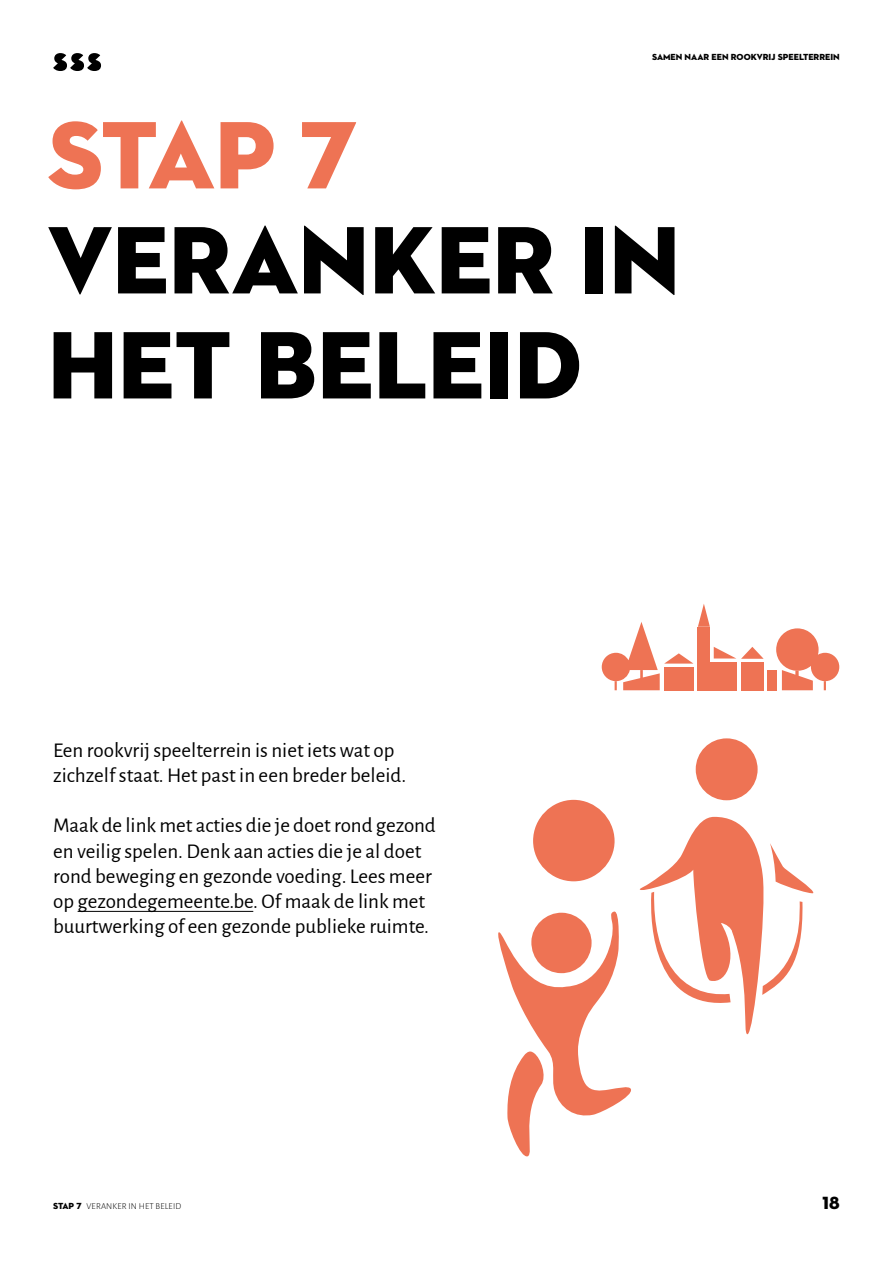
<style>
.page{position:relative;width:893px;height:1263px;background:#fff}
.page>*{position:absolute;margin:0;border:0;box-sizing:border-box;transform-origin:0 0}
.t1{font:97.5px/105px "Neutraface 2 Display Titling";color:#000}
.t2{font:97.5px "Neutraface 2 Display Titling";color:#ee7354}
.t3{font:21px/25.2px "Alegreya Sans";color:#000}
.t4{font:18px "Neutraface 2 Display Titling";color:#000}
.t5{font:9px "Neutraface 2 Display Titling";color:#000}
.t6{font:300 9px "Alegreya Sans";letter-spacing:.02em;color:#000}
.s1{font-family:"Neutraface 2 Display Titling";font-weight:400}
</style>
<div class="page">
<hr style="left:78px;top:911px;width:175px;height:1px;background:#000">
<svg style="left:53px;top:53px;width:48px;height:18px"></svg>
<div style="left:533px;top:800px;width:82px;height:81px;background:#ee7354;border-radius:50%"></div>
<svg style="left:498px;top:911px;width:133px;height:246px"></svg>
<svg style="left:640px;top:816px;width:174px;height:219px"></svg>
<div style="left:696px;top:738px;width:62px;height:62px;background:#ee7354;border-radius:50%"></div>
<svg style="left:776px;top:628px;width:63px;height:62px"></svg>
<svg style="left:602px;top:604px;width:162px;height:86px"></svg>
<div style="left:767px;top:670px;width:9px;height:20px;background:#ee7354"></div>
<p class="t5" style="left:652px;top:51px;width:189px">SAMEN NAAR EEN ROOKVRIJ SPEELTERREIN</p>
<h1 class="t2" style="left:48px;top:94px;width:310px">STAP 7</h1>
<h1 class="t1" style="left:48px;top:208px;width:634px">VERANKER IN<br>HET BELEID</h1>
<p class="t3" style="left:53px;top:736px;width:355px">Een rookvrij speelterrein is niet iets wat op zichzelf staat. Het past in een breder beleid.</p>
<p class="t3" style="left:53px;top:812px;width:384px">Maak de link met acties die je doet rond gezond en veilig spelen. Denk aan acties die je al doet rond beweging en gezonde voeding. Lees meer op gezondegemeente.be. Of maak de link met buurtwerking of een gezonde publieke ruimte.</p>
<p class="t6" style="left:53px;top:1200px;width:130px"><span class="s1">STAP 7</span> VERANKER IN HET BELEID</p>
<p class="t4" style="left:823px;top:1192px;width:19px">18</p>
</div>
